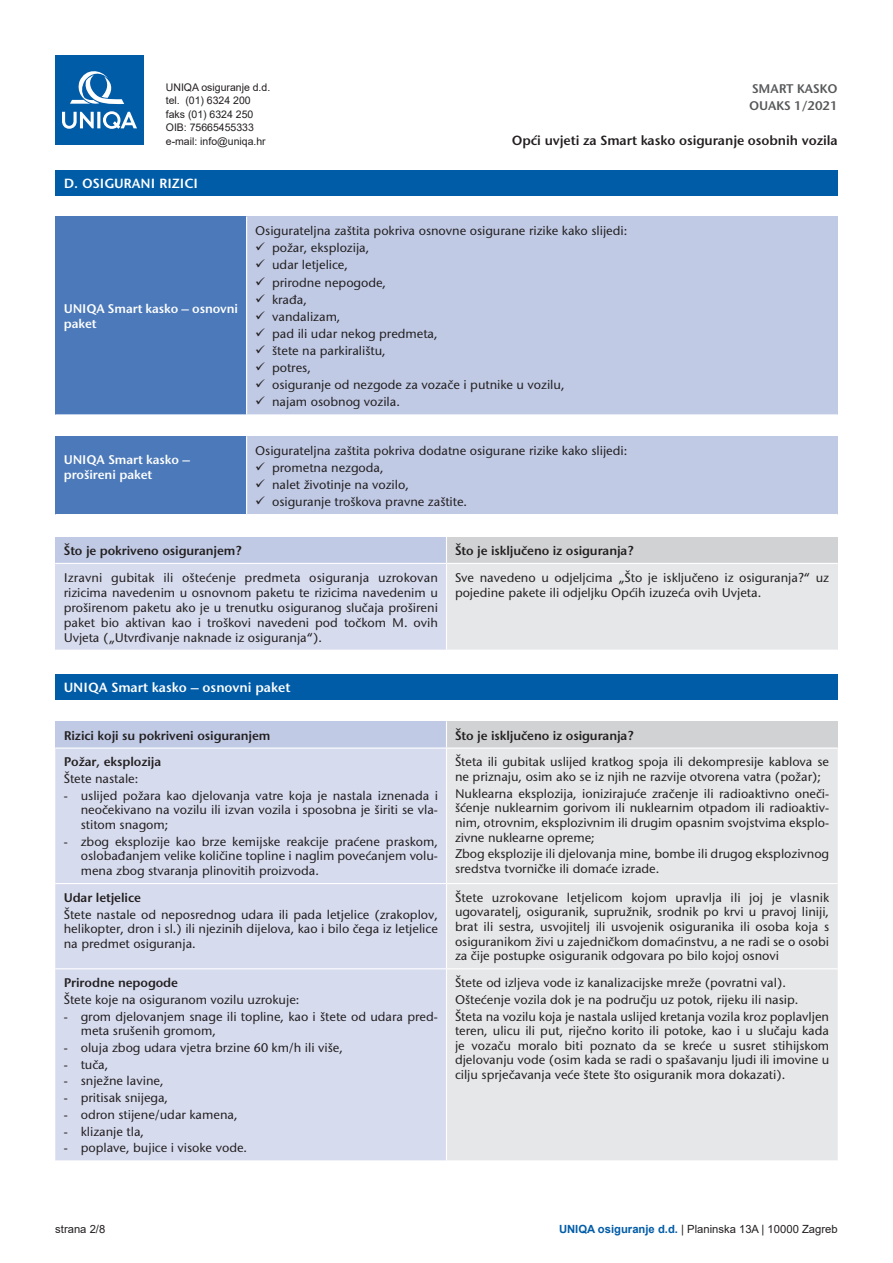
<style>
.page{position:relative;width:893px;height:1263px;background:#fff}
.page>*{position:absolute;margin:0;border:0;box-sizing:border-box;transform-origin:0 0}
.t1{font:13.5px "Stone San Sem XP";letter-spacing:-.005em;color:#231f20}
._02_-_Clanak{font:13.5px "Stone San Sem XP";color:#fff}
._01_-_Tekst{font:12.75px/14.7px "Stone Sans XP";letter-spacing:-.005em;color:#231f20;text-align:justify}
._01_-_Tekst_-_1_uvla{font:12.75px/14.7px "Stone Sans XP";letter-spacing:-.005em;color:#231f20;text-align:justify}
._01_-_Tekst-2{font:12.75px "Stone San Sem XP";letter-spacing:-.005em;color:#231f20}
._01_-_Tekst-3{font:12.75px/15px "Stone San Sem XP";letter-spacing:-.005em;color:#fff}
.t2{font:12.75px/17.1px "Stone San Sem XP";letter-spacing:-.005em;color:#57585a}
._01_-_Tekst_-_1_uvla-2{font:12.75px "Stone San Sem XP";letter-spacing:-.005em;color:#231f20}
.t3{font:11.25px "Arial";color:#231f20}
.t4{font:10.5px/13.5px "Arial";color:#231f20}
.s1{font-weight:700;color:#005ca7}
</style>
<div class="page">
<div style="left:55px;top:55px;width:89px;height:90px;background:#005ca7"></div>
<svg style="left:70px;top:71px;width:54px;height:34px"></svg>
<svg style="left:62px;top:111px;width:75px;height:18px"></svg>
<div style="left:55px;top:217px;width:192px;height:198px;background:#4b79b9"></div>
<div style="left:247px;top:217px;width:591px;height:198px;background:#c0cae5"></div>
<hr style="left:246px;top:217px;width:1px;height:197px;background:#fff">
<hr style="left:55px;top:414px;width:192px;height:1px;background:#fff">
<hr style="left:247px;top:414px;width:591px;height:1px;background:#fff">
<div style="left:55px;top:436px;width:192px;height:79px;background:#4b79b9"></div>
<div style="left:247px;top:436px;width:591px;height:79px;background:#c0cae5"></div>
<hr style="left:246px;top:436px;width:1px;height:78px;background:#fff">
<hr style="left:55px;top:514px;width:192px;height:1px;background:#fff">
<hr style="left:247px;top:514px;width:591px;height:1px;background:#fff">
<div style="left:55px;top:537px;width:391px;height:26px;background:#c0cae5"></div>
<div style="left:446px;top:537px;width:392px;height:26px;background:#d1d2d4"></div>
<div style="left:55px;top:563px;width:391px;height:87px;background:#d6dbee"></div>
<div style="left:446px;top:563px;width:392px;height:87px;background:#e6e7e9"></div>
<svg style="left:446px;top:537px;width:1px;height:26px"></svg>
<hr style="left:55px;top:563px;width:391px;height:1px;background:#fff">
<hr style="left:446px;top:563px;width:392px;height:1px;background:#fff">
<hr style="left:446px;top:564px;width:1px;height:86px;background:#fff">
<div style="left:55px;top:721px;width:391px;height:27px;background:#c0cae5"></div>
<div style="left:446px;top:721px;width:392px;height:27px;background:#d1d2d4"></div>
<div style="left:55px;top:749px;width:391px;height:411px;background:#d6dbee"></div>
<div style="left:447px;top:749px;width:391px;height:411px;background:#e6e7e9"></div>
<svg style="left:446px;top:721px;width:1px;height:26px"></svg>
<hr style="left:55px;top:747px;width:391px;height:2px;background:#fff">
<hr style="left:446px;top:747px;width:392px;height:2px;background:#fff">
<hr style="left:55px;top:883px;width:391px;height:1px;background:#fff">
<hr style="left:446px;top:883px;width:392px;height:1px;background:#fff">
<hr style="left:55px;top:968px;width:391px;height:1px;background:#fff">
<hr style="left:446px;top:968px;width:392px;height:1px;background:#fff">
<div style="left:55px;top:170px;width:783px;height:26px;background:#005ca7"></div>
<div style="left:55px;top:675px;width:783px;height:25px;background:#005ca7"></div>
<p class="t4" style="left:166px;top:80px;width:106px">UNIQA osiguranje d.d. tel. (01) 6324 200 faks (01) 6324 250<br>OIB: 75665455333 e-mail: info@uniqa.hr</p>
<p class="_02_-_Clanak" style="left:64px;top:175px;width:136px">D. OSIGURANI RIZICI</p>
<p class="t2" style="left:749px;top:80px;width:90px">SMART KASKO<br>OUAKS 1/2021</p>
<p class="t1" style="left:512px;top:132px;width:327px">Opći uvjeti za Smart kasko osiguranje osobnih vozila</p>
<p class="_01_-_Tekst-3" style="left:64px;top:302px;width:176px">UNIQA Smart kasko – osnovni paket</p>
<p class="_01_-_Tekst-3" style="left:64px;top:453px;width:128px">UNIQA Smart kasko – prošireni paket</p>
<p class="_01_-_Tekst" style="left:255px;top:224px;width:374px">Osigurateljna zaštita pokriva osnovne osigurane rizike kako slijedi:</p>
<p class="_01_-_Tekst" style="left:255px;top:241px;width:116px">✓ požar, eksplozija,</p>
<p class="_01_-_Tekst" style="left:255px;top:258px;width:94px">✓ udar letjelice,</p>
<p class="_01_-_Tekst" style="left:255px;top:275px;width:133px">✓ prirodne nepogode,</p>
<p class="_01_-_Tekst" style="left:255px;top:292px;width:53px">✓ krađa,</p>
<p class="_01_-_Tekst" style="left:255px;top:309px;width:87px">✓ vandalizam,</p>
<p class="_01_-_Tekst" style="left:255px;top:326px;width:184px">✓ pad ili udar nekog predmeta,</p>
<p class="_01_-_Tekst" style="left:255px;top:343px;width:132px">✓ štete na parkiralištu,</p>
<p class="_01_-_Tekst" style="left:255px;top:361px;width:57px">✓ potres,</p>
<p class="_01_-_Tekst" style="left:255px;top:378px;width:311px">✓ osiguranje od nezgode za vozače i putnike u vozilu,</p>
<p class="_01_-_Tekst" style="left:255px;top:395px;width:146px">✓ najam osobnog vozila.</p>
<p class="_01_-_Tekst" style="left:255px;top:443px;width:374px">Osigurateljna zaštita pokriva dodatne osigurane rizike kako slijedi:</p>
<p class="_01_-_Tekst" style="left:255px;top:460px;width:130px">✓ prometna nezgoda,</p>
<p class="_01_-_Tekst" style="left:255px;top:477px;width:155px">✓ nalet životinje na vozilo,</p>
<p class="_01_-_Tekst" style="left:255px;top:494px;width:214px">✓ osiguranje troškova pravne zaštite.</p>
<p class="_01_-_Tekst-2" style="left:64px;top:543px;width:179px">Što je pokriveno osiguranjem?</p>
<p class="_01_-_Tekst-2" style="left:455px;top:543px;width:180px">Što je isključeno iz osiguranja?</p>
<p class="_01_-_Tekst" style="left:64px;top:570px;width:376px">Izravni gubitak ili oštećenje predmeta osiguranja uzrokovan rizicima navedenim u osnovnom paketu te rizicima navedenim u proširenom paketu ako je u trenutku osiguranog slučaja prošireni paket bio aktivan kao i troškovi navedeni pod točkom M. ovih Uvjeta („Utvrđivanje naknade iz osiguranja“).</p>
<p class="_01_-_Tekst" style="left:455px;top:570px;width:376px">Sve navedeno u odjeljcima „Što je isključeno iz osiguranja?“ uz pojedine pakete ili odjeljku Općih izuzeća ovih Uvjeta.</p>
<p class="_02_-_Clanak" style="left:64px;top:679px;width:228px">UNIQA Smart kasko – osnovni paket</p>
<p class="_01_-_Tekst-2" style="left:64px;top:727px;width:208px">Rizici koji su pokriveni osiguranjem</p>
<p class="_01_-_Tekst-2" style="left:455px;top:727px;width:180px">Što je isključeno iz osiguranja?</p>
<p class="_01_-_Tekst-2" style="left:64px;top:754px;width:99px">Požar, eksplozija</p>
<p class="_01_-_Tekst" style="left:64px;top:771px;width:76px">Štete nastale:</p>
<p class="_01_-_Tekst_-_1_uvla" style="left:81px;top:788px;width:359px;text-indent:-17px">- uslijed požara kao djelovanja vatre koja je nastala iznenada i neočekivano na vozilu ili izvan vozila i sposobna je širiti se vla&shy;stitom snagom;</p>
<p class="_01_-_Tekst_-_1_uvla" style="left:81px;top:834px;width:359px;text-indent:-17px">- zbog eksplozije kao brze kemijske reakcije praćene praskom, oslobađanjem velike količine topline i naglim povećanjem volu&shy;mena zbog stvaranja plinovitih proizvoda.</p>
<p class="_01_-_Tekst_-_1_uvla" style="left:455px;top:755px;width:376px">Šteta ili gubitak uslijed kratkog spoja ili dekompresije kablova se ne priznaju, osim ako se iz njih ne razvije otvorena vatra (požar);</p>
<p class="_01_-_Tekst_-_1_uvla" style="left:455px;top:786px;width:376px">Nuklearna eksplozija, ionizirajuće zračenje ili radioaktivno oneči&shy;šćenje nuklearnim gorivom ili nuklearnim otpadom ili radioaktiv&shy;nim, otrovnim, eksplozivnim ili drugim opasnim svojstvima eksplo&shy;zivne nuklearne opreme;</p>
<p class="_01_-_Tekst_-_1_uvla" style="left:455px;top:847px;width:376px">Zbog eksplozije ili djelovanja mine, bombe ili drugog eksplozivnog sredstva tvorničke ili domaće izrade.</p>
<p class="_01_-_Tekst-2" style="left:64px;top:889px;width:79px">Udar letjelice</p>
<p class="_01_-_Tekst" style="left:64px;top:907px;width:376px">Štete nastale od neposrednog udara ili pada letjelice (zrakoplov, helikopter, dron i sl.) ili njezinih dijelova, kao i bilo čega iz letjelice na predmet osiguranja.</p>
<p class="_01_-_Tekst_-_1_uvla-2" style="left:64px;top:975px;width:116px">Prirodne nepogode</p>
<p class="_01_-_Tekst" style="left:64px;top:992px;width:237px">Štete koje na osiguranom vozilu uzrokuje:</p>
<p class="_01_-_Tekst_-_1_uvla" style="left:81px;top:1009px;width:359px;text-indent:-17px">- grom djelovanjem snage ili topline, kao i štete od udara pred&shy;meta srušenih gromom,</p>
<p class="_01_-_Tekst_-_1_uvla" style="left:64px;top:1040px;width:281px">- oluja zbog udara vjetra brzine 60 km/h ili više,</p>
<p class="_01_-_Tekst_-_1_uvla" style="left:64px;top:1057px;width:46px">- tuča,</p>
<p class="_01_-_Tekst_-_1_uvla" style="left:64px;top:1074px;width:101px">- snježne lavine,</p>
<p class="_01_-_Tekst_-_1_uvla" style="left:64px;top:1091px;width:106px">- pritisak snijega,</p>
<p class="_01_-_Tekst_-_1_uvla" style="left:64px;top:1107px;width:175px">- odron stijene/udar kamena,</p>
<p class="_01_-_Tekst_-_1_uvla" style="left:64px;top:1124px;width:82px">- klizanje tla,</p>
<p class="_01_-_Tekst_-_1_uvla" style="left:64px;top:1141px;width:185px">- poplave, bujice i visoke vode.</p>
<p class="_01_-_Tekst" style="left:455px;top:890px;width:376px">Štete uzrokovane letjelicom kojom upravlja ili joj je vlasnik ugovaratelj, osiguranik, supružnik, srodnik po krvi u pravoj liniji, brat ili sestra, usvojitelj ili usvojenik osiguranika ili osoba koja s osiguranikom živi u zajedničkom domaćinstvu, a ne radi se o osobi za čije postupke osiguranik odgovara po bilo kojoj osnovi</p>
<p class="_01_-_Tekst" style="left:455px;top:975px;width:332px">Štete od izljeva vode iz kanalizacijske mreže (povratni val).</p>
<p class="_01_-_Tekst" style="left:455px;top:992px;width:345px">Oštećenje vozila dok je na području uz potok, rijeku ili nasip.</p>
<p class="_01_-_Tekst" style="left:455px;top:1009px;width:376px">Šteta na vozilu koja je nastala uslijed kretanja vozila kroz poplavljen teren, ulicu ili put, riječno korito ili potoke, kao i u slučaju kada je vozaču moralo biti poznato da se kreće u susret stihijskom djelovanju vode (osim kada se radi o spašavanju ljudi ili imovine u cilju sprječavanja veće štete što osiguranik mora dokazati).</p>
<p class="t3" style="left:55px;top:1221px;width:52px">strana 2/8</p>
<p class="t3" style="left:559px;top:1221px;width:280px"><span class="s1">UNIQA osiguranje d.d.</span> | Planinska 13A | 10000 Zagreb</p>
</div>
